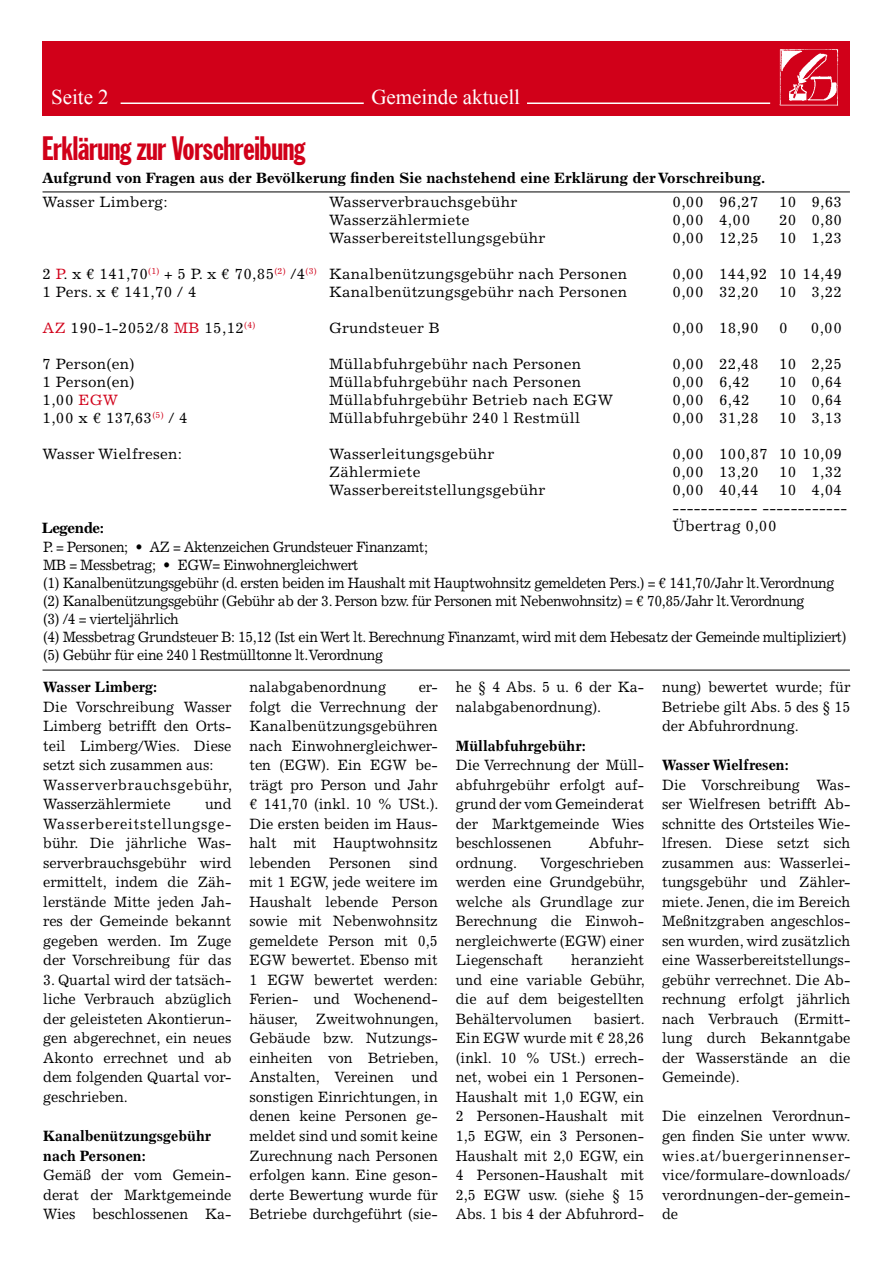
<style>
.page{position:relative;width:893px;height:1263px;background:#fff}
.page>*{position:absolute;margin:0;border:0;box-sizing:border-box;transform-origin:0 0}
.t1{font:extra-condensed 33px "Franklin Gothic";letter-spacing:-.01em;color:#d10019}
.t2{font:21px "Times New Roman";color:#fff}
.t3{font:15px/19.5px "Excelsior LT Std";color:#000;text-align:justify;scale:.96 1}
.t4{font:15px/18px "Excelsior LT Std";letter-spacing:.02em;color:#000}
.t5{font:15px/18px "Excelsior LT Std";letter-spacing:-.03em;color:#000;scale:.94 1}
.t6{font:15px "Excelsior LT Std";color:#000}
.t7{font:700 15px "Excelsior LT Std";color:#000}
.t8{font:700 15px/19.5px "Excelsior LT Std";color:#000;scale:.96 1}
.t9{font:700 15px "Excelsior LT Std";letter-spacing:-.03em;color:#000}
.s1{color:#d10019}
</style>
<div class="page">
<div style="left:42px;top:42px;width:808px;height:74px;background:#d10019"></div>
<img style="left:779px;top:49px;width:60px;height:57px">
<hr style="left:527px;top:102px;width:243px;height:2px;background:#fff">
<hr style="left:121px;top:102px;width:243px;height:2px;background:#fff">
<hr style="left:43px;top:670px;width:807px;height:1px;background:#000">
<hr style="left:43px;top:192px;width:807px;height:1px;background:#000">
<h2 class="t2" style="left:51px;top:83px;width:59px">Seite 2</h2>
<h2 class="t2" style="left:371px;top:83px;width:150px">Gemeinde aktuell</h2>
<h1 class="t1" style="left:42px;top:131px;width:265px">Erklärung zur Vorschreibung</h1>
<p class="t4" style="left:43px;top:193px;width:127px">Wasser Limberg:</p>
<p class="t4" style="left:329px;top:193px;width:190px">Wasserverbrauchsgebühr</p>
<p class="t6" style="left:673px;top:193px;width:88px">0,00 96,27</p>
<p class="t6" style="left:779px;top:193px;width:65px">10 9,63</p>
<p class="t4" style="left:329px;top:211px;width:142px">Wasserzählermiete</p>
<p class="t6" style="left:673px;top:211px;width:79px">0,00 4,00</p>
<p class="t6" style="left:779px;top:211px;width:65px">20 0,80</p>
<p class="t4" style="left:329px;top:229px;width:218px">Wasserbereitstellungsgebühr</p>
<p class="t6" style="left:673px;top:229px;width:88px">0,00 12,25</p>
<p class="t6" style="left:779px;top:229px;width:65px">10 1,23</p>
<p class="t4" style="left:43px;top:265px;width:586px">2 <span class="s1">P</span>. x € 141,70<sup>(1)</sup> + 5 P. x € 70,85<sup>(2)</sup> /4<sup>(3)</sup> Kanalbenützungsgebühr nach Personen</p>
<p class="t4" style="left:673px;top:265px;width:171px">0,00 144,92 10 14,49</p>
<p class="t4" style="left:43px;top:283px;width:156px">1 Pers. x € 141,70 / 4</p>
<p class="t4" style="left:329px;top:283px;width:299px">Kanalbenützungsgebühr nach Personen</p>
<p class="t6" style="left:673px;top:283px;width:88px">0,00 32,20</p>
<p class="t6" style="left:779px;top:283px;width:65px">10 3,22</p>
<p class="t4" style="left:43px;top:319px;width:215px"><span class="s1">AZ</span> 190-1-2052/8 <span class="s1">MB</span> 15,12<sup>(4)</sup></p>
<p class="t4" style="left:329px;top:319px;width:112px">Grundsteuer B</p>
<p class="t6" style="left:673px;top:319px;width:88px">0,00 18,90</p>
<p class="t6" style="left:779px;top:319px;width:10px">0</p>
<p class="t6" style="left:811px;top:319px;width:33px">0,00</p>
<p class="t4" style="left:43px;top:355px;width:94px">7 Person(en)</p>
<p class="t4" style="left:329px;top:355px;width:253px">Müllabfuhrgebühr nach Personen</p>
<p class="t6" style="left:673px;top:355px;width:88px">0,00 22,48</p>
<p class="t6" style="left:779px;top:355px;width:65px">10 2,25</p>
<p class="t4" style="left:43px;top:373px;width:94px">1 Person(en)</p>
<p class="t4" style="left:329px;top:373px;width:253px">Müllabfuhrgebühr nach Personen</p>
<p class="t6" style="left:673px;top:373px;width:79px">0,00 6,42</p>
<p class="t6" style="left:779px;top:373px;width:65px">10 0,64</p>
<p class="t6" style="left:43px;top:391px;width:77px">1,00 <span class="s1">EGW</span></p>
<p class="t4" style="left:329px;top:391px;width:285px">Müllabfuhrgebühr Betrieb nach EGW</p>
<p class="t6" style="left:673px;top:391px;width:79px">0,00 6,42</p>
<p class="t6" style="left:779px;top:391px;width:65px">10 0,64</p>
<p class="t6" style="left:43px;top:409px;width:147px">1,00 x € 137,63<sup>(5)</sup> / 4</p>
<p class="t4" style="left:329px;top:409px;width:253px">Müllabfuhrgebühr 240 l Restmüll</p>
<p class="t6" style="left:673px;top:409px;width:88px">0,00 31,28</p>
<p class="t6" style="left:779px;top:409px;width:65px">10 3,13</p>
<p class="t4" style="left:43px;top:445px;width:141px">Wasser Wielfresen:</p>
<p class="t4" style="left:329px;top:445px;width:167px">Wasserleitungsgebühr</p>
<p class="t4" style="left:673px;top:445px;width:171px">0,00 100,87 10 10,09</p>
<p class="t4" style="left:329px;top:463px;width:93px">Zählermiete</p>
<p class="t6" style="left:673px;top:463px;width:88px">0,00 13,20</p>
<p class="t6" style="left:779px;top:463px;width:65px">10 1,32</p>
<p class="t4" style="left:329px;top:481px;width:218px">Wasserbereitstellungsgebühr</p>
<p class="t6" style="left:673px;top:481px;width:88px">0,00 40,44</p>
<p class="t7" style="left:42px;top:169px;width:725px">Aufgrund von Fragen aus der Bevölkerung finden Sie nachstehend eine Erklärung der Vorschreibung.</p>
<p class="t4" style="left:673px;top:481px;width:176px;text-indent:107px">10 4,04 ------------ ------------<br>Übertrag 0,00</p>
<p class="t9" style="left:42px;top:519px;width:64px">Legende:</p>
<p class="t5" style="left:43px;top:538px;width:856px">P. = Personen; • AZ = Aktenzeichen Grundsteuer Finanzamt;<br>MB = Messbetrag; • EGW= Einwohnergleichwert<br>(1) Kanalbenützungsgebühr (d. ersten beiden im Haushalt mit Hauptwohnsitz gemeldeten Pers.) = € 141,70/Jahr lt. Verordnung (2) Kanalbenützungsgebühr (Gebühr ab der 3. Person bzw. für Personen mit Nebenwohnsitz) = € 70,85/Jahr lt. Verordnung<br>(3) /4 = vierteljährlich<br>(4) Messbetrag Grundsteuer B: 15,12 (Ist ein Wert lt. Berechnung Finanzamt, wird mit dem Hebesatz der Gemeinde multipliziert) (5) Gebühr für eine 240 l Restmülltonne lt. Verordnung</p>
<p class="t8" style="left:43px;top:678px;width:120px">Wasser Limberg:</p>
<p class="t3" style="left:43px;top:697px;width:198px;text-align:left">Die Vorschreibung Wasser<br>Limberg betrifft den Orts&shy;teil Limberg/Wies. Diese setzt sich zusammen aus:<br>Wasserverbrauchsgebühr,<br>Wasserzählermiete</p>
<p class="t3" style="left:43px;top:795px;width:198px;text-indent:162px">und Wasserbereitstellungsge&shy;bühr. Die jährliche Was&shy;serverbrauchsgebühr wird ermittelt, indem die Zäh&shy;lerstände Mitte jeden Jah&shy;res der Gemeinde bekannt gegeben werden. Im Zuge der Vorschreibung für das</p>
<p class="t3" style="left:43px;top:970px;width:198px">3. Quartal wird der tatsäch&shy;liche Verbrauch abzüglich der geleisteten Akontierun&shy;gen abgerechnet, ein neues Akonto errechnet und ab dem folgenden Quartal vor&shy;geschrieben.</p>
<p class="t8" style="left:43px;top:1126px;width:176px">Kanalbenützungsgebühr nach Personen:</p>
<p class="t3" style="left:43px;top:1165px;width:198px">Gemäß der vom Gemein&shy;derat der Marktgemeinde Wies beschlossenen Ka-</p>
<p class="t3" style="left:249px;top:678px;width:198px;text-indent:169px">er&shy;folgt die Verrechnung der Kanalbenützungsgebühren nach Einwohnergleichwer&shy;ten (EGW). Ein EGW be&shy;trägt pro Person und Jahr € 141,70 (inkl. 10 % USt.).<br>Die ersten beiden im Haus&shy;halt mit Hauptwohnsitz lebenden Personen sind mit 1 EGW, jede weitere im Haushalt lebende Person sowie mit Nebenwohnsitz gemeldete Person mit 0,5<br>EGW bewertet. Ebenso mit 1 EGW bewertet werden:<br>Ferien- und Wochenend&shy;häuser, Zweitwohnungen, Gebäude bzw. Nutzungs&shy;einheiten von Betrieben, Anstalten, Vereinen und sonstigen Einrichtungen, in denen keine Personen ge&shy;meldet sind und somit keine Zurechnung nach Personen erfolgen kann. Eine geson&shy;derte Bewertung wurde für Betriebe durchgeführt (sie-</p>
<p class="t3" style="left:456px;top:678px;width:198px">he § 4 Abs. 5 u. 6 der Ka&shy;nalabgabenordnung).</p>
<p class="t3" style="left:249px;top:678px;width:144px">nalabgabenordnung</p>
<p class="t8" style="left:456px;top:736px;width:137px">Müllabfuhrgebühr:</p>
<p class="t3" style="left:456px;top:756px;width:198px">Die Verrechnung der Müll&shy;abfuhrgebühr erfolgt auf&shy;grund der vom Gemeinderat der Marktgemeinde Wies beschlossenen</p>
<p class="t3" style="left:589px;top:834px;width:59px">Abfuhr-</p>
<p class="t3" style="left:456px;top:853px;width:198px;text-indent:84px">Vorgeschrieben werden eine Grundgebühr, welche als Grundlage zur Berechnung die Einwoh&shy;nergleichwerte (EGW) einer Liegenschaft</p>
<p class="t3" style="left:456px;top:853px;width:65px">ordnung.</p>
<p class="t3" style="left:456px;top:951px;width:198px;text-indent:115px">heranzieht und eine variable Gebühr, die auf dem beigestellten Behältervolumen</p>
<p class="t3" style="left:456px;top:1009px;width:198px;text-indent:138px">basiert.<br>Ein EGW wurde mit € 28,26 (inkl. 10 % USt.) errech&shy;net, wobei ein 1 Personen-Haushalt mit 1,0 EGW, ein 2 Personen-Haushalt mit 1,5 EGW, ein 3 Personen-Haushalt mit 2,0 EGW, ein 4 Personen-Haushalt mit 2,5 EGW usw. (siehe § 15<br>Abs. 1 bis 4 der Abfuhrord-</p>
<p class="t3" style="left:662px;top:678px;width:198px">nung) bewertet wurde; für Betriebe gilt Abs. 5 des § 15 der Abfuhrordnung.</p>
<p class="t8" style="left:662px;top:756px;width:133px">Wasser Wielfresen:</p>
<p class="t3" style="left:662px;top:775px;width:198px">Die Vorschreibung Was&shy;ser Wielfresen betrifft Ab&shy;schnitte des Ortsteiles Wie&shy;lfresen. Diese setzt sich zusammen aus: Wasserlei&shy;tungsgebühr und Zähler&shy;miete. Jenen, die im Bereich Meßnitzgraben angeschlos&shy;sen wurden, wird zusätzlich eine Wasserbereitstellungs&shy;gebühr verrechnet. Die Ab&shy;rechnung erfolgt jährlich nach Verbrauch (Ermitt&shy;lung durch Bekanntgabe der Wasserstände an die Gemeinde).</p>
<p class="t3" style="left:662px;top:1107px;width:198px">Die einzelnen Verordnun&shy;gen finden Sie unter www. wies.at/buergerinnenser&shy;vice/formulare-downloads/ verordnungen-der-gemein&shy;de</p>
</div>
